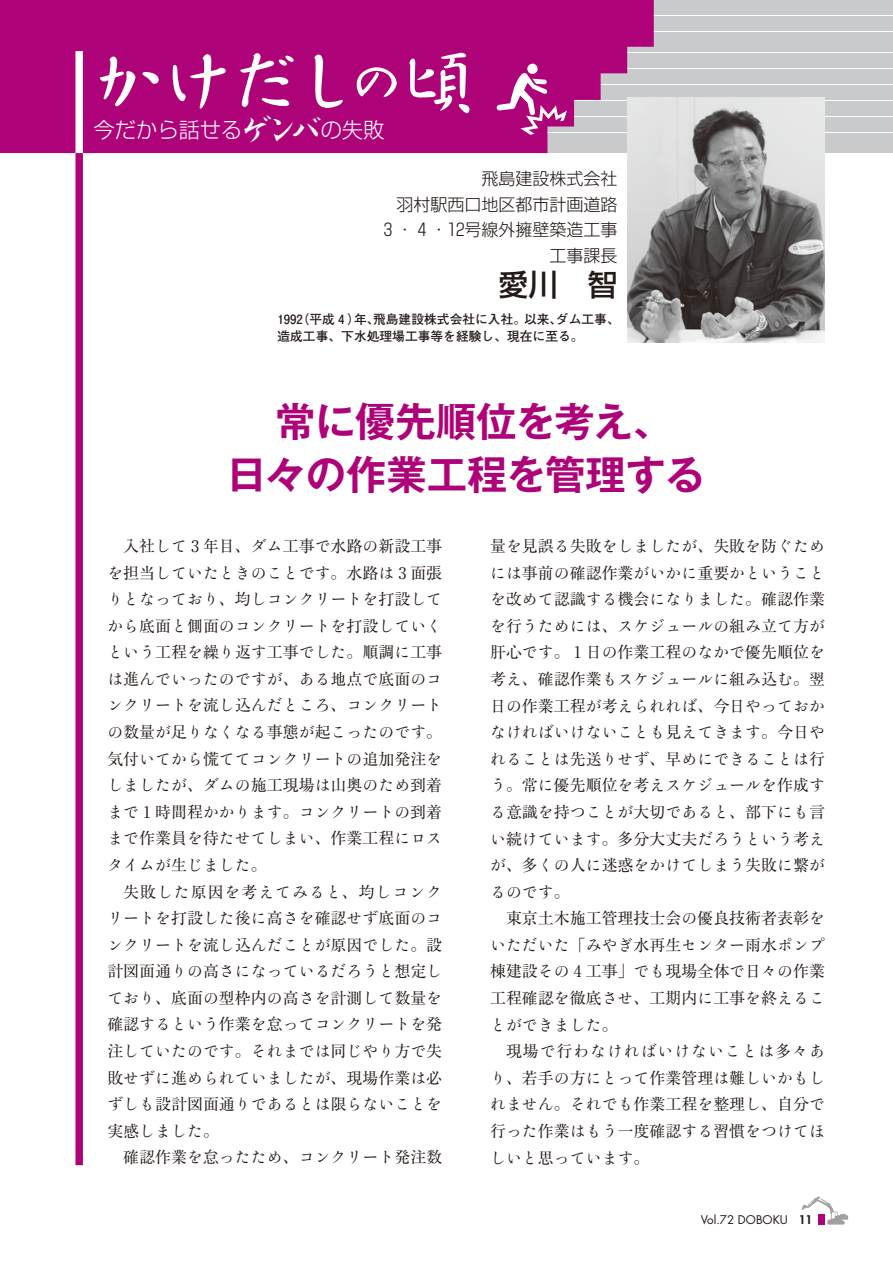
<style>
.page{position:relative;width:893px;height:1263px;background:#fff}
.page>*{position:absolute;margin:0;border:0;box-sizing:border-box;transform-origin:0 0}
.t1{font:700 40.35px/53.1px "Gothic MB101 Pr 6 N De";color:#ae0279;text-align:center}
.t2{font:500 29.7px "Shin Go Pr 6 N";color:#231916}
.t3{font:300 21.3px "Shin Go Pr 6 N";color:#fff}
.t4{font:300 16.95px/25.5px "Shin Go Pr 6 N";color:#231916;text-align:right}
.t5{font:15.9px/26.5px "Yutuki 5 Go K Std W3";color:#231916;text-align:justify}
.t6{font:15.9px/26.5px "Ryumin Pr 6 N";color:#231916}
.t7{font:15.9px "Yutuki 5 Go K Std W3";letter-spacing:.055em;color:#231916}
.t8{font:700 12.75px/17px "Futo Go B101 Pr 6 N";color:#231916}
.t9{font:11.7px "Futura Std";color:#231916}
.s1{font-family:"Kaku Gyo Std";font-weight:500;font-size:31.95px}
.s2{font-family:"Yutuki 5 Go K Std W3"}
.s3{font-family:"Ryumin Pr 6 N"}
.s4{font-weight:800}
</style>
<div class="page">
<hr style="left:0;top:149px;width:893px;height:4px;background:#c9cacb">
<hr style="left:0;top:144px;width:893px;height:4px;background:#c9cacb">
<hr style="left:0;top:138px;width:893px;height:4px;background:#c9cacb">
<hr style="left:0;top:133px;width:893px;height:4px;background:#c9cacb">
<hr style="left:0;top:128px;width:893px;height:4px;background:#c9cacb">
<hr style="left:0;top:122px;width:893px;height:4px;background:#c9cacb">
<hr style="left:0;top:117px;width:893px;height:4px;background:#c9cacb">
<hr style="left:0;top:112px;width:893px;height:4px;background:#c9cacb">
<div style="left:0;top:106px;width:893px;height:5px;background:#c9cacb"></div>
<hr style="left:0;top:101px;width:893px;height:4px;background:#c9cacb">
<svg style="left:654px;top:96px;width:239px;height:4px"></svg>
<div style="left:0;top:90px;width:893px;height:5px;background:#c9cacb"></div>
<hr style="left:0;top:85px;width:893px;height:4px;background:#c9cacb">
<hr style="left:0;top:80px;width:893px;height:4px;background:#c9cacb">
<div style="left:0;top:74px;width:893px;height:5px;background:#c9cacb"></div>
<hr style="left:0;top:69px;width:893px;height:4px;background:#c9cacb">
<hr style="left:0;top:64px;width:893px;height:4px;background:#c9cacb">
<div style="left:0;top:58px;width:893px;height:5px;background:#c9cacb"></div>
<hr style="left:0;top:53px;width:893px;height:4px;background:#c9cacb">
<hr style="left:0;top:48px;width:893px;height:4px;background:#c9cacb">
<hr style="left:0;top:43px;width:893px;height:4px;background:#c9cacb">
<hr style="left:0;top:37px;width:893px;height:4px;background:#c9cacb">
<hr style="left:0;top:32px;width:893px;height:4px;background:#c9cacb">
<hr style="left:0;top:27px;width:893px;height:4px;background:#c9cacb">
<div style="left:0;top:21px;width:893px;height:5px;background:#c9cacb"></div>
<hr style="left:0;top:16px;width:893px;height:4px;background:#c9cacb">
<hr style="left:0;top:11px;width:893px;height:4px;background:#c9cacb">
<div style="left:0;top:5px;width:893px;height:5px;background:#c9cacb"></div>
<hr style="left:0;top:0;width:893px;height:4px;background:#c9cacb">
<svg style="left:0;top:0;width:654px;height:153px;background:#b0107e"></svg>
<svg style="left:496px;top:63px;width:71px;height:72px;background:#c03d97"></svg>
<div style="left:75px;top:51px;width:8px;height:103px;background:#fff"></div>
<div style="left:75px;top:153px;width:8px;height:1012px;background:#ae0279"></div>
<svg style="left:100px;top:57px;width:59px;height:49px;background:#c03c98"></svg>
<svg style="left:173px;top:54px;width:53px;height:55px;background:#c03a97"></svg>
<svg style="left:240px;top:53px;width:54px;height:54px;background:#c2429a"></svg>
<svg style="left:314px;top:55px;width:29px;height:53px;background:#c4489e"></svg>
<svg style="left:357px;top:67px;width:40px;height:30px"></svg>
<svg style="left:409px;top:53px;width:60px;height:60px;background:#c750a2"></svg>
<svg style="left:801px;top:1196px;width:48px;height:29px"></svg>
<img style="left:627px;top:98px;width:198px;height:244px">
<h3 class="t3" style="left:94px;top:112px;width:292px">今だから話せる<span class="s1">ゲンバ</span>の失敗</h3>
<p class="t4" style="left:384px;top:164px;width:235px">飛島建設株式会社<br>羽村駅西口地区都市計画道路<br>3 ・ 4 ・12号線外擁壁築造工事工事課長</p>
<h2 class="t2" style="left:499px;top:261px;width:121px">愛川　智</h2>
<p class="t8" style="left:277px;top:310px;width:344px">1992（平成 4 ）年、飛島建設株式会社に入社。以来、ダム工事、造成工事、下水処理場工事等を経験し、現在に至る。</p>
<h1 class="t1" style="left:226px;top:393px;width:481px">常に優先順位を考え、<br>日々の作業工程を管理する</h1>
<p class="t6" style="left:123px;top:532px;width:320px">入社<span class="s2">して</span> 3 年目、<span class="s2">ダム</span>工事<span class="s2">で</span>水路<span class="s2">の</span>新設工事</p>
<p class="t5" style="left:107px;top:559px;width:336px">を<span class="s3">担当</span>していたときのことです<span class="s3">。水路</span>は <span class="s3">3 面張</span>りとなっており<span class="s3">、均</span>しコンクリートを<span class="s3">打設</span>してから<span class="s3">底面</span>と<span class="s3">側面</span>のコンクリートを<span class="s3">打設</span>していく</p>
<p class="t6" style="left:107px;top:638px;width:336px"><span class="s2">という</span>工程<span class="s2">を</span>繰<span class="s2">り</span>返<span class="s2">す</span>工事<span class="s2">でした</span>。順調<span class="s2">に</span>工事</p>
<p class="t5" style="left:107px;top:665px;width:336px">は<span class="s3">進</span>んでいったのですが<span class="s3">、</span>ある<span class="s3">地点</span>で<span class="s3">底面</span>のコンクリートを<span class="s3">流</span>し<span class="s3">込</span>んだところ<span class="s3">、</span>コンクリートの<span class="s3">数量</span>が<span class="s3">足</span>りなくなる<span class="s3">事態</span>が<span class="s3">起</span>こったのです<span class="s3">。気付</span>いてから<span class="s3">慌</span>ててコンクリートの<span class="s3">追加発注</span>をしましたが<span class="s3">、</span>ダムの<span class="s3">施工現場</span>は<span class="s3">山奥</span>のため<span class="s3">到着</span>まで <span class="s3">1 時間程</span>かかります<span class="s3">。</span>コンクリートの<span class="s3">到着</span>まで<span class="s3">作業員</span>を<span class="s3">待</span>たせてしまい<span class="s3">、作業工程</span>にロスタイムが<span class="s3">生</span>じました<span class="s3">。</span></p>
<p class="t5" style="left:107px;top:878px;width:336px;text-indent:16px"><span class="s3">失敗</span>した<span class="s3">原因</span>を<span class="s3">考</span>えてみると<span class="s3">、均</span>しコンクリートを<span class="s3">打設</span>した<span class="s3">後</span>に<span class="s3">高</span>さを<span class="s3">確認</span>せず<span class="s3">底面</span>のコンクリートを<span class="s3">流</span>し<span class="s3">込</span>んだことが<span class="s3">原因</span>でした<span class="s3">。設計図面通</span>りの<span class="s3">高</span>さになっているだろうと<span class="s3">想定</span>し</p>
<p class="t6" style="left:107px;top:984px;width:336px"><span class="s2">ており</span>、底面<span class="s2">の</span>型枠内<span class="s2">の</span>高<span class="s2">さを</span>計測<span class="s2">して</span>数量<span class="s2">を</span></p>
<p class="t5" style="left:107px;top:1011px;width:336px"><span class="s3">確認</span>するという<span class="s3">作業</span>を<span class="s3">怠</span>ってコンクリートを<span class="s3">発注</span>していたのです<span class="s3">。</span>それまでは<span class="s3">同</span>じやり<span class="s3">方</span>で<span class="s3">失敗</span>せずに<span class="s3">進</span>められていましたが<span class="s3">、現場作業</span>は<span class="s3">必</span>ずしも<span class="s3">設計図面通</span>りであるとは<span class="s3">限</span>らないことを<span class="s3">実感</span>しました<span class="s3">。</span></p>
<p class="t5" style="left:123px;top:1144px;width:320px"><span class="s3">確認作業</span>を<span class="s3">怠</span>ったため<span class="s3">、</span>コンクリート<span class="s3">発注数</span></p>
<p class="t5" style="left:490px;top:533px;width:336px"><span class="s3">量</span>を<span class="s3">見誤</span>る<span class="s3">失敗</span>をしましたが<span class="s3">、失敗</span>を<span class="s3">防</span>ぐためには<span class="s3">事前</span>の<span class="s3">確認作業</span>がいかに<span class="s3">重要</span>かということを<span class="s3">改</span>めて<span class="s3">認識</span>する<span class="s3">機会</span>になりました<span class="s3">。確認作業</span>を<span class="s3">行</span>うためには<span class="s3">、</span>スケジュールの<span class="s3">組</span>み<span class="s3">立</span>て<span class="s3">方</span>が</p>
<p class="t6" style="left:490px;top:638px;width:336px">肝心<span class="s2">です</span>。 1 日<span class="s2">の</span>作業工程<span class="s2">のなかで</span>優先順位<span class="s2">を</span></p>
<p class="t5" style="left:490px;top:665px;width:336px"><span class="s3">考</span>え<span class="s3">、確認作業</span>もスケジュールに<span class="s3">組</span>み<span class="s3">込</span>む<span class="s3">。翌日</span>の<span class="s3">作業工程</span>が<span class="s3">考</span>えられれば<span class="s3">、今日</span>やっておかなければいけないことも<span class="s3">見</span>えてきます<span class="s3">。今日</span>やれることは<span class="s3">先送</span>りせず<span class="s3">、早</span>めにできることは<span class="s3">行</span>う<span class="s3">。常</span>に<span class="s3">優先順位</span>を<span class="s3">考</span>えスケジュールを<span class="s3">作成</span>する<span class="s3">意識</span>を<span class="s3">持</span>つことが<span class="s3">大切</span>であると<span class="s3">、部下</span>にも<span class="s3">言</span>い<span class="s3">続</span>けています<span class="s3">。多分大丈夫</span>だろうという<span class="s3">考</span>えが<span class="s3">、多</span>くの<span class="s3">人</span>に<span class="s3">迷惑</span>をかけてしまう<span class="s3">失敗</span>に<span class="s3">繋</span>がるのです<span class="s3">。</span></p>
<p class="t6" style="left:506px;top:904px;width:320px">東京土木施工管理技士会<span class="s2">の</span>優良技術者表彰<span class="s2">を</span></p>
<p class="t5" style="left:490px;top:931px;width:336px">いただいた<span class="s3">「</span>みやぎ<span class="s3">水再生</span>センター<span class="s3">雨水</span>ポンプ</p>
<p class="t6" style="left:490px;top:957px;width:336px">棟建設<span class="s2">その</span> 4 工事」<span class="s2">でも</span>現場全体<span class="s2">で</span>日々<span class="s2">の</span>作業工程確認<span class="s2">を</span>徹底<span class="s2">させ</span>、工期内<span class="s2">に</span>工事<span class="s2">を</span>終<span class="s2">えるこ</span></p>
<p class="t5" style="left:490px;top:1011px;width:129px">とができました<span class="s3">。</span></p>
<p class="t7" style="left:506px;top:1042px;width:320px"><span class="s3">現場</span>で<span class="s3">行</span>わなければいけないことは<span class="s3">多々</span>あ</p>
<p class="t5" style="left:490px;top:1064px;width:336px">り<span class="s3">、若手</span>の<span class="s3">方</span>にとって<span class="s3">作業管理</span>は<span class="s3">難</span>しいかもし</p>
<p class="t5" style="left:490px;top:1091px;width:336px">れません<span class="s3">。</span>それでも<span class="s3">作業工程</span>を<span class="s3">整理</span>し<span class="s3">、自分</span>で</p>
<p class="t5" style="left:490px;top:1117px;width:336px"><span class="s3">行</span>った<span class="s3">作業</span>はもう<span class="s3">一度確認</span>する<span class="s3">習慣</span>をつけてほ</p>
<p class="t5" style="left:490px;top:1144px;width:161px">しいと<span class="s3">思</span>っています<span class="s3">。</span></p>
<p class="t9" style="left:701px;top:1212px;width:113px">Vol.72 DOBOKU <span class="s4">11</span></p>
</div>
